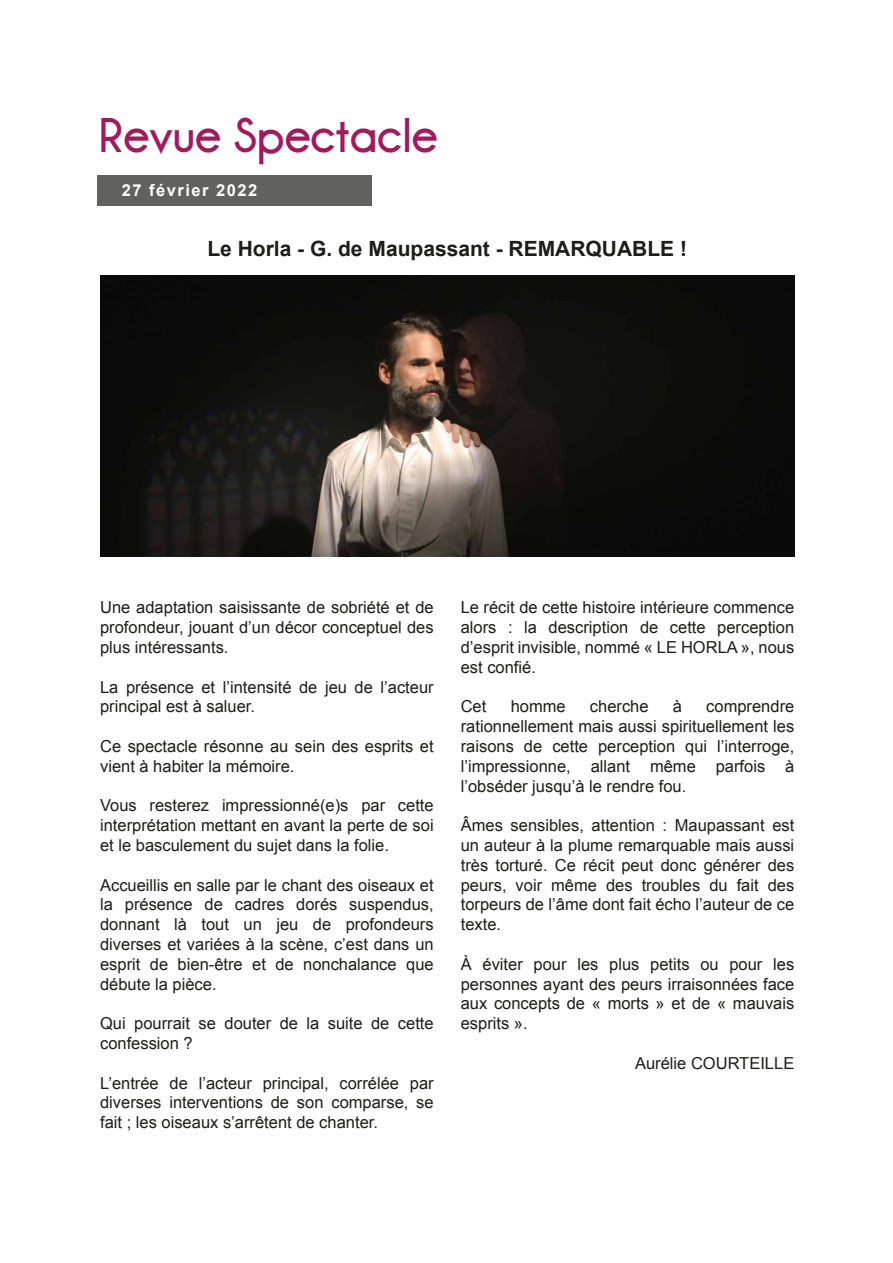
<style>
.page{position:relative;width:893px;height:1263px;background:#fff}
.page>*{position:absolute;margin:0;border:0;box-sizing:border-box;transform-origin:0 0}
.t1{font:49.8px "Champagne&Limousines Thick";color:#a21a5b}
.t2{font:700 21px "Arial";color:#1d1d1b}
.t3{font:16.5px/19.8px "Arial";color:#1d1d1b;text-align:justify}
.t4{font:700 16.5px "Arial";letter-spacing:.09em;color:#fff}
</style>
<div class="page">
<div style="left:97px;top:175px;width:274px;height:31px;background:#616160"></div>
<img style="left:100px;top:276px;width:694px;height:280px">
<h1 class="t1" style="left:99px;top:107px;width:340px">Revue Spectacle</h1>
<p class="t4" style="left:122px;top:179px;width:137px">27 février 2022</p>
<p class="t2" style="left:207px;top:235px;width:481px">Le Horla - G. de Maupassant - REMARQUABLE !</p>
<p class="t3" style="left:100px;top:598px;width:335px">Une adaptation saisissante de sobriété et de profondeur, jouant d’un décor conceptuel des plus intéressants.</p>
<p class="t3" style="left:100px;top:677px;width:335px">La présence et l’intensité de jeu de l’acteur principal est à saluer.</p>
<p class="t3" style="left:100px;top:736px;width:335px">Ce spectacle résonne au sein des esprits et vient à habiter la mémoire.</p>
<p class="t3" style="left:100px;top:796px;width:335px">Vous resterez impressionné(e)s par cette interprétation mettant en avant la perte de soi et le basculement du sujet dans la folie.</p>
<p class="t3" style="left:100px;top:875px;width:335px">Accueillis en salle par le chant des oiseaux et la présence de cadres dorés suspendus, donnant là tout un jeu de profondeurs diverses et variées à la scène, c’est dans un esprit de bien-être et de nonchalance que débute la pièce.</p>
<p class="t3" style="left:100px;top:1014px;width:335px">Qui pourrait se douter de la suite de cette confession ?</p>
<p class="t3" style="left:100px;top:1073px;width:335px">L’entrée de l’acteur principal, corrélée par diverses interventions de son comparse, se fait ; les oiseaux s’arrêtent de chanter.</p>
<p class="t3" style="left:461px;top:598px;width:335px">Le récit de cette histoire intérieure commence alors : la description de cette perception d’esprit invisible, nommé « LE HORLA », nous est confié.</p>
<p class="t3" style="left:461px;top:697px;width:27px">Cet</p>
<p class="t3" style="left:511px;top:697px;width:57px">homme</p>
<p class="t3" style="left:590px;top:697px;width:60px">cherche</p>
<p class="t3" style="left:673px;top:697px;width:11px">à</p>
<p class="t3" style="left:461px;top:697px;width:335px;text-indent:246px">comprendre rationnellement mais aussi spirituellement les raisons de cette perception qui l’interroge, l’impressionne, allant même parfois à l’obséder jusqu’à le rendre fou.</p>
<p class="t3" style="left:461px;top:816px;width:335px">Âmes sensibles, attention : Maupassant est un auteur à la plume remarquable mais aussi très torturé. Ce récit peut donc générer des peurs, voir même des troubles du fait des torpeurs de l’âme dont fait écho l’auteur de ce texte.</p>
<p class="t3" style="left:461px;top:954px;width:335px">À éviter pour les plus petits ou pour les personnes ayant des peurs irraisonnées face aux concepts de « morts » et de « mauvais esprits ».</p>
<p class="t3" style="left:635px;top:1053px;width:161px">Aurélie COURTEILLE</p>
</div>
